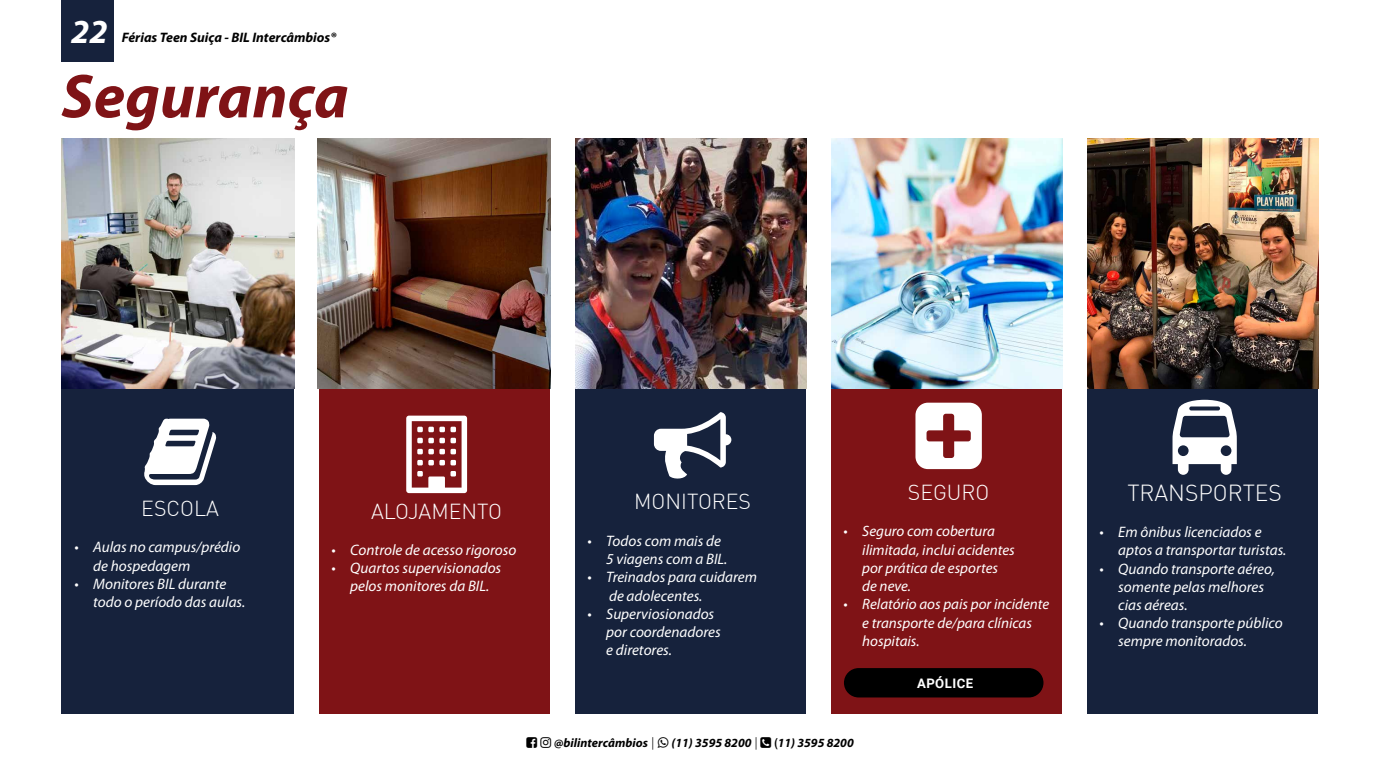
<style>
.page{position:relative;width:1380px;height:776px;background:#fff}
.page>*{position:absolute;margin:0;border:0;box-sizing:border-box;transform-origin:0 0}
.t1{font:italic 700 62.5px "Myriad Pro";color:#7f1316}
.t2{font:italic 700 33.75px "Myriad Pro";color:#fff}
.t3{font:300 22.81px "DIN";color:#fff}
.t4{font:300 21.25px "DIN";color:#fff}
.t5{font:italic 15.19px/18.2px "Myriad Pro";color:#fff}
.t6{font:italic 15px/18.2px "Myriad Pro";color:#fff}
.t7{font:italic 700 13.75px "Myriad Pro";color:#000}
.t8{font:700 13.12px "Roboto";letter-spacing:.035em;color:#fff}
.t9{font:italic 700 12.5px "Myriad Pro";color:#000}
.s1{font-family:"Helvetica Neue";font-weight:300;font-style:normal}
.s2{font-family:"Helvetica Neue";font-weight:500;font-style:normal;font-stretch:condensed}
</style>
<div class="page">
<div style="left:61px;top:0;width:53px;height:62px;background:#16223c"></div>
<div style="left:575px;top:388px;width:231px;height:325px;background:#16223c"></div>
<img style="left:575px;top:138px;width:231px;height:250px">
<div style="left:831px;top:388px;width:231px;height:325px;background:#7f1316"></div>
<img style="left:831px;top:138px;width:231px;height:250px">
<div style="left:1087px;top:388px;width:231px;height:325px;background:#16223c"></div>
<img style="left:1087px;top:138px;width:231px;height:250px">
<div style="left:319px;top:388px;width:231px;height:325px;background:#7f1316"></div>
<img style="left:318px;top:138px;width:232px;height:250px">
<div style="left:62px;top:388px;width:232px;height:325px;background:#16223c"></div>
<img style="left:62px;top:138px;width:232px;height:250px">
<div style="left:844px;top:668px;width:199px;height:29px;background:#000;border-radius:15px"></div>
<h2 class="t2" style="left:71px;top:13px;width:38px">22</h2>
<h1 class="t1" style="left:61px;top:62px;width:289px">Segurança</h1>
<p class="t7" style="left:122px;top:30px;width:216px">Férias Teen Suiça - BIL Intercâmbios®</p>
<h3 class="t4" style="left:141px;top:495px;width:79px">ESCOLA</h3>
<p class="t5" style="left:93px;top:538px;width:149px;text-indent:-19px">• Aulas no campus/prédio de hospedagem</p>
<p class="t5" style="left:93px;top:575px;width:154px;text-indent:-19px">• Monitores BIL durante todo o período das aulas.</p>
<h3 class="t4" style="left:371px;top:498px;width:133px">ALOJAMENTO</h3>
<p class="t5" style="left:332px;top:541px;width:186px">• Controle de acesso rigoroso</p>
<p class="t5" style="left:332px;top:559px;width:171px;text-align:center">• Quartos supervisionados pelos monitores da BIL.</p>
<h3 class="t4" style="left:634px;top:489px;width:118px">MONITORES</h3>
<p class="t5" style="left:606px;top:532px;width:123px;text-indent:-19px">• Todos com mais de<br>5 viagens com a BIL.</p>
<p class="t5" style="left:609px;top:568px;width:150px;text-indent:-22px">• Treinados para cuidarem de adolecentes.</p>
<p class="t5" style="left:606px;top:605px;width:116px;text-indent:-19px">• Superviosionados por coordenadores e diretores.</p>
<h3 class="t4" style="left:908px;top:479px;width:83px">SEGURO</h3>
<p class="t6" style="left:862px;top:522px;width:154px;text-indent:-19px">• Seguro com cobertura ilimitada, inclui acidentes por prática de esportes de neve.</p>
<p class="t6" style="left:862px;top:595px;width:189px;text-indent:-19px">• Relatório aos pais por incidente e transporte de/para clínicas hospitais.</p>
<p class="t8" style="left:917px;top:674px;width:58px">APÓLICE</p>
<p class="t9" style="left:554px;top:735px;width:101px">@bilintercâmbios <span class="s1">|</span></p>
<p class="t9" style="left:672px;top:735px;width:87px">(11) 3595 8200 <span class="s1">|</span></p>
<p class="t9" style="left:774px;top:735px;width:81px"><span class="s2">(</span>11) 3595 8200</p>
<h3 class="t3" style="left:1127px;top:478px;width:156px">TRANSPORTES</h3>
<p class="t5" style="left:1118px;top:523px;width:170px;text-indent:-19px">• Em ônibus licenciados e aptos a transportar turistas.</p>
<p class="t5" style="left:1118px;top:559px;width:158px;text-indent:-19px">• Quando transporte aéreo, somente pelas melhores cias aéreas.</p>
<p class="t5" style="left:1118px;top:614px;width:166px;text-indent:-19px">• Quando transporte público sempre monitorados.</p>
</div>
